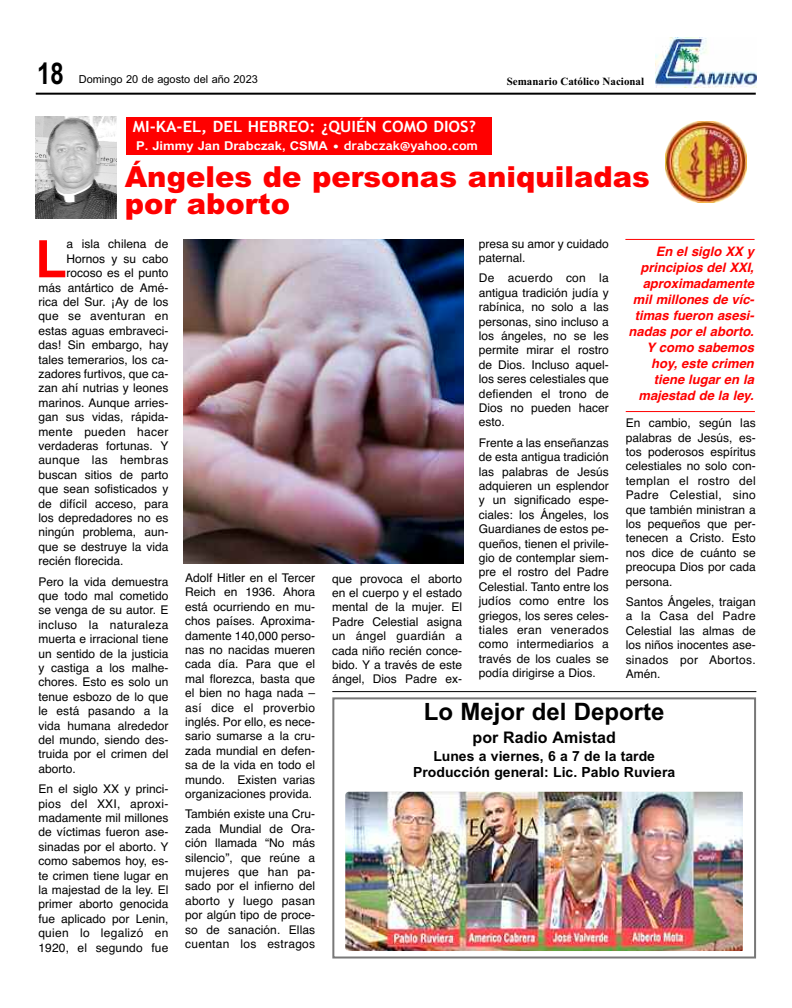
<style>
.page{position:relative;width:792px;height:1008px;background:#fff}
.page>*{position:absolute;margin:0;border:0;box-sizing:border-box;transform-origin:0 0}
.t1{font:700 51.5px "Helvetica";color:#f00}
.t2{font:700 30px "Arial";color:#000;scale:.8 1}
.t3{font:900 29px/27px "Arial";color:#f00}
.t4{font:24px "Arial Bold MT OTF";color:#000}
.t5{font:16px "Arial Bold MT OTF";color:#000}
.t6{font:700 15.6px "Trebuchet MS";color:#fff;scale:1.07 1}
.t7{font:14px/16.8px "Arial Bold MT OTF";color:#000;text-align:center}
.t8{font:italic 700 13px/16px "Helvetica";color:#f00;text-align:right}
.t9{font:700 12.2px "Arial";color:#fff;scale:1.07 1}
.t10{font:12px/14.4px "Helvetica";color:#000;text-align:justify}
.t11{font:12px "Helvetica";letter-spacing:.02em;color:#000}
.t12{font:11px "Arial";color:#000}
.t13{font:700 11px "Times New Roman";color:#000}
.s1{font-family:"Trebuchet MS";font-size:12.4px}
</style>
<div class="page">
<img style="left:656px;top:37px;width:100px;height:51px">
<hr style="left:36px;top:93px;width:720px;height:2px;background:#000">
<div style="left:126px;top:117px;width:366px;height:38px;background:#f00"></div>
<img style="left:36px;top:117px;width:81px;height:102px">
<img style="left:666px;top:122px;width:80px;height:81px">
<hr style="left:332px;top:691px;width:424px;height:1px;background:#000">
<img style="left:345px;top:792px;width:398px;height:159px">
<div style="left:332px;top:697px;width:424px;height:262px;border:2px solid #787878"></div>
<img style="left:184px;top:239px;width:279px;height:324px">
<hr style="left:626px;top:411px;width:129px;height:1px;background:#f00">
<hr style="left:625px;top:239px;width:130px;height:1px;background:#f00">
<h2 class="t2" style="left:37px;top:56px;width:35px">18</h2>
<p class="t12" style="left:79px;top:72px;width:181px">Domingo 20 de agosto del año 2023</p>
<p class="t13" style="left:507px;top:75px;width:139px">Semanario Católico Nacional</p>
<p class="t6" style="left:133px;top:118px;width:322px">MI-KA-EL, DEL HEBREO: ¿QUIÉN COMO DIOS?</p>
<p class="t9" style="left:136px;top:139px;width:321px">P. Jimmy Jan Drabczak, CSMA <span class="s1">• drabczak@yahoo.com</span></p>
<h3 class="t3" style="left:125px;top:164px;width:527px">Ángeles de personas aniquiladas por aborto</h3>
<h1 class="t1" style="left:35px;top:229px;width:33px">L</h1>
<p class="t10" style="left:67px;top:237px;width:103px">a isla chilena de</p>
<p class="t10" style="left:67px;top:252px;width:103px">Hornos y su cabo</p>
<p class="t10" style="left:67px;top:266px;width:103px">rocoso es el punto</p>
<p class="t10" style="left:38px;top:280px;width:132px">más antártico de Amé-</p>
<p class="t10" style="left:38px;top:295px;width:132px">rica del Sur. ¡Ay de los</p>
<p class="t11" style="left:38px;top:309px;width:131px">que se aventuran en</p>
<p class="t10" style="left:38px;top:324px;width:132px">estas aguas embraveci-</p>
<p class="t10" style="left:38px;top:338px;width:132px">das! Sin embargo, hay</p>
<p class="t10" style="left:38px;top:352px;width:132px">tales temerarios, los ca-</p>
<p class="t10" style="left:38px;top:367px;width:132px">zadores furtivos, que ca-</p>
<p class="t10" style="left:38px;top:381px;width:132px">zan ahí nutrias y leones</p>
<p class="t10" style="left:38px;top:396px;width:132px">marinos. Aunque arries-</p>
<p class="t10" style="left:38px;top:410px;width:132px">gan sus vidas, rápida-</p>
<p class="t11" style="left:38px;top:425px;width:131px">mente pueden hacer</p>
<p class="t10" style="left:38px;top:439px;width:132px">verdaderas fortunas. Y</p>
<p class="t11" style="left:38px;top:453px;width:131px">aunque las hembras</p>
<p class="t10" style="left:38px;top:468px;width:132px">buscan sitios de parto</p>
<p class="t10" style="left:38px;top:482px;width:131px">que sean sofisticados y</p>
<p class="t10" style="left:38px;top:496px;width:132px">de difícil acceso, para</p>
<p class="t10" style="left:38px;top:511px;width:132px">los depredadores no es</p>
<p class="t10" style="left:38px;top:525px;width:132px">ningún problema, aun-</p>
<p class="t10" style="left:38px;top:540px;width:132px">que se destruye la vida</p>
<p class="t10" style="left:38px;top:554px;width:87px">recién florecida.</p>
<p class="t10" style="left:38px;top:574px;width:132px">Pero la vida demuestra que todo mal cometido se venga de su autor. E incluso la naturaleza muerta e irracional tiene un sentido de la justicia y castiga a los malhe&shy;chores. Esto es solo un tenue esbozo de lo que le está pasando a la vida humana alrededor del mundo, siendo des&shy;truida por el crimen del aborto.</p>
<p class="t10" style="left:38px;top:782px;width:132px">En el siglo XX y princi&shy;pios del XXI, aproxi&shy;madamente mil millones de víctimas fueron ase&shy;sinadas por el aborto. Y como sabemos hoy, es&shy;te crimen tiene lugar en la majestad de la ley. El primer aborto genocida fue aplicado por Lenin, quien lo legalizó en 1920, el segundo fue</p>
<p class="t10" style="left:185px;top:571px;width:132px">Adolf Hitler en el Tercer Reich en 1936. Ahora está ocurriendo en mu&shy;chos países. Aproxima&shy;damente 140,000 perso&shy;nas no nacidas mueren cada día. Para que el mal florezca, basta que el bien no haga nada – así dice el proverbio inglés. Por ello, es nece&shy;sario sumarse a la cru&shy;zada mundial en defen&shy;sa de la vida en todo el mundo. Existen varias organizaciones provida.</p>
<p class="t10" style="left:185px;top:807px;width:132px">También existe una Cru&shy;zada Mundial de Ora&shy;ción llamada “No más silencio”, que reúne a mujeres que han pa&shy;sado por el infierno del aborto y luego pasan por algún tipo de proce&shy;so de sanación. Ellas cuentan los estragos</p>
<p class="t10" style="left:332px;top:571px;width:132px">que provoca el aborto en el cuerpo y el estado mental de la mujer. El Padre Celestial asigna un ángel guardián a cada niño recién conce&shy;bido. Y a través de este ángel, Dios Padre ex-</p>
<p class="t10" style="left:479px;top:236px;width:132px">presa su amor y cuidado paternal.</p>
<p class="t10" style="left:479px;top:271px;width:132px">De acuerdo con la antigua tradición judía y rabínica, no solo a las personas, sino incluso a los ángeles, no se les permite mirar el rostro de Dios. Incluso aquel&shy;los seres celestiales que defienden el trono de Dios no pueden hacer esto.</p>
<p class="t10" style="left:479px;top:436px;width:132px">Frente a las enseñanzas de esta antigua tradición las palabras de Jesús adquieren un esplendor y un significado espe&shy;ciales: los Ángeles, los Guardianes de estos pe&shy;queños, tienen el privile&shy;gio de contemplar siem&shy;pre el rostro del Padre Celestial. Tanto entre los judíos como entre los griegos, los seres celes&shy;tiales eran venerados como intermediarios a través de los cuales se podía dirigirse a Dios.</p>
<p class="t8" style="left:629px;top:243px;width:127px">En el siglo XX y principios del XXI, aproximadamente mil millones de víc&shy;timas fueron asesi&shy;nadas por el aborto.<br>Y como sabemos hoy, este crimen tiene lugar en la majestad de la ley.</p>
<p class="t10" style="left:626px;top:416px;width:132px">En cambio, según las palabras de Jesús, es&shy;tos poderosos espíritus celestiales no solo con&shy;templan el rostro del Padre Celestial, sino que también ministran a los pequeños que per&shy;tenecen a Cristo. Esto nos dice de cuánto se preocupa Dios por cada persona.</p>
<p class="t10" style="left:626px;top:595px;width:132px">Santos Ángeles, traigan a la Casa del Padre Celestial las almas de los niños inocentes ase&shy;sinados por Abortos.<br>Amén.</p>
<h3 class="t4" style="left:424px;top:697px;width:242px">Lo Mejor del Deporte</h3>
<h3 class="t5" style="left:473px;top:728px;width:145px">por Radio Amistad</h3>
<p class="t7" style="left:413px;top:747px;width:264px">Lunes a viernes, 6 a 7 de la tarde<br>Producción general: Lic. Pablo Ruviera</p>
</div>
